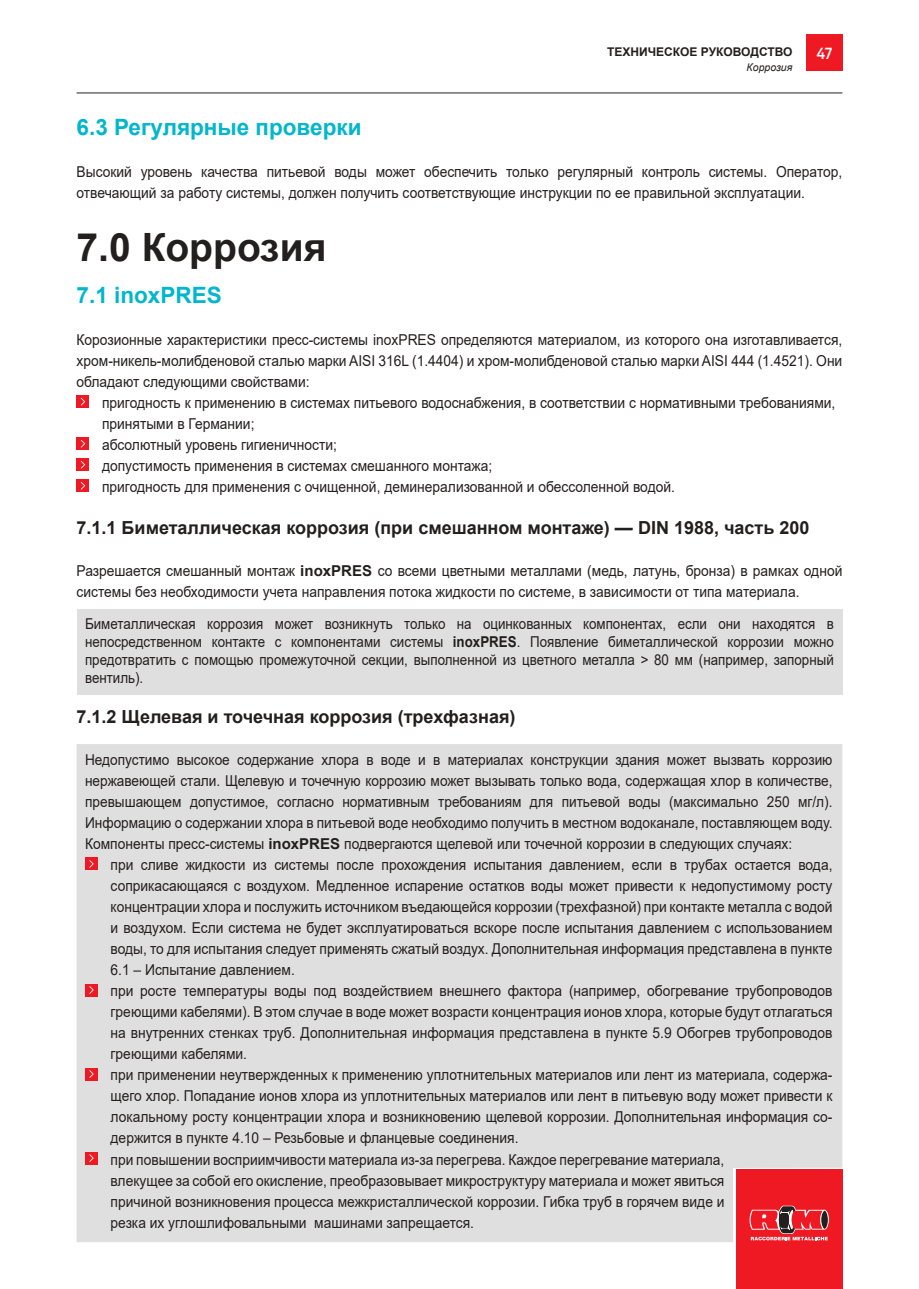
<style>
.page{position:relative;width:919px;height:1289px;background:#fff}
.page>*{position:absolute;margin:0;border:0;box-sizing:border-box;transform-origin:0 0}
.t1{font:700 39px "Arial";color:#241f1f}
.t2{font:700 22.5px "Arial";color:#02b7cd}
.t3{font:700 18px "Arial";color:#241f1f}
.t4{font:15px/21px "Arial";color:#241f1f;scale:.92 1}
.t5{font:15px/21px "Arial";color:#241f1f;text-align:justify;scale:.91 1}
.t6{font:15px/18px "Arial";color:#241f1f;text-align:justify;scale:.89 1}
.t7{font:500 15px "Heron Sans";color:#fff}
.t8{font:700 12px "Arial";color:#241f1f}
.t9{font:italic 10.5px "Arial";color:#241f1f}
.s1{font-weight:700}
</style>
<div class="page">
<hr style="left:77px;top:93px;width:765px;height:1px;background:#241f1f">
<div style="left:736px;top:1169px;width:106px;height:119px;background:#ef1923"></div>
<div style="left:806px;top:35px;width:36px;height:36px;background:#ef1923"></div>
<div style="left:77px;top:395px;width:12px;height:13px;background:#ef1923"></div>
<svg style="left:81px;top:398px;width:4px;height:7px"></svg>
<div style="left:77px;top:437px;width:12px;height:13px;background:#ef1923"></div>
<svg style="left:81px;top:440px;width:4px;height:7px"></svg>
<div style="left:77px;top:458px;width:12px;height:13px;background:#ef1923"></div>
<svg style="left:81px;top:461px;width:4px;height:7px"></svg>
<div style="left:77px;top:479px;width:12px;height:13px;background:#ef1923"></div>
<svg style="left:81px;top:482px;width:4px;height:7px"></svg>
<div style="left:77px;top:609px;width:765px;height:85px;background:#e0dfdf"></div>
<div style="left:77px;top:744px;width:765px;height:498px;background:#e0dfdf"></div>
<div style="left:85px;top:857px;width:13px;height:13px;background:#ef1923"></div>
<svg style="left:89px;top:860px;width:5px;height:7px"></svg>
<div style="left:85px;top:983px;width:13px;height:13px;background:#ef1923"></div>
<svg style="left:89px;top:986px;width:5px;height:7px"></svg>
<div style="left:85px;top:1067px;width:13px;height:13px;background:#ef1923"></div>
<svg style="left:89px;top:1070px;width:5px;height:7px"></svg>
<div style="left:85px;top:1151px;width:13px;height:13px;background:#ef1923"></div>
<svg style="left:89px;top:1154px;width:5px;height:7px"></svg>
<p class="t8" style="left:607px;top:44px;width:187px">ТЕХНИЧЕСКОЕ РУКОВОДСТВО</p>
<p class="t7" style="left:816px;top:45px;width:17px">47</p>
<p class="t9" style="left:746px;top:60px;width:47px">Коррозия</p>
<h2 class="t2" style="left:77px;top:111px;width:286px">6.3 Регулярные проверки</h2>
<p class="t4" style="left:77px;top:161px;width:833px">Высокий уровень качества питьевой воды может обеспечить только регулярный контроль системы. Оператор, отвечающий за работу системы, должен получить соответствующие инструкции по ее правильной эксплуатации.</p>
<h1 class="t1" style="left:77px;top:220px;width:251px">7.0 Коррозия</h1>
<h2 class="t2" style="left:77px;top:279px;width:147px">7.1 inoxPRES</h2>
<p class="t4" style="left:77px;top:329px;width:833px;text-align:justify">Корозионные характеристики пресс-системы inoxPRES определяются материалом, из которого она изготавливается, хром-никель-молибденовой сталью марки AISI 316L (1.4404) и хром-молибденовой сталью марки AISI 444 (1.4521). Они обладают следующими свойствами:</p>
<p class="t4" style="left:102px;top:392px;width:798px">пригодность к применению в системах питьевого водоснабжения, в соответствии с нормативными требованиями, принятыми в Германии;<br>абсолютный уровень гигиеничности;<br>допустимость применения в системах смешанного монтажа;<br>пригодность для применения с очищенной, деминерализованной и обессоленной водой.</p>
<p class="t3" style="left:77px;top:515px;width:734px">7.1.1 Биметаллическая коррозия (при смешанном монтаже) — DIN 1988, часть 200</p>
<p class="t4" style="left:77px;top:560px;width:833px">Разрешается смешанный монтаж <span class="s1">inoxPRES</span> со всеми цветными металлами (медь, латунь, бронза) в рамках одной системы без необходимости учета направления потока жидкости по системе, в зависимости от типа материала.</p>
<p class="t6" style="left:85px;top:614px;width:842px">Биметаллическая коррозия может возникнуть только на оцинкованных компонентах, если они находятся в непосредственном контакте с компонентами системы <span class="s1">inoxPRES</span>. Появление биметаллической коррозии можно предотвратить с помощью промежуточной секции, выполненной из цветного металла &gt; 80 мм (например, запорный вентиль).</p>
<p class="t3" style="left:77px;top:704px;width:440px">7.1.2 Щелевая и точечная коррозия (трехфазная)</p>
<p class="t5" style="left:85px;top:749px;width:822px">Недопустимо высокое содержание хлора в воде и в материалах конструкции здания может вызвать коррозию нержавеющей стали. Щелевую и точечную коррозию может вызывать только вода, содержащая хлор в количестве, превышающем допустимое, согласно нормативным требованиям для питьевой воды (максимально 250 мг/л).<br>Информацию о содержании хлора в питьевой воде необходимо получить в местном водоканале, поставляющем воду.<br>Компоненты пресс-системы <span class="s1">inoxPRES</span> подвергаются щелевой или точечной коррозии в следующих случаях:</p>
<p class="t4" style="left:111px;top:854px;width:786px">при сливе жидкости из системы после прохождения испытания давлением, если в трубах остается вода, соприкасающаяся с воздухом. Медленное испарение остатков воды может привести к недопустимому росту концентрации хлора и послужить источником въедающейся коррозии (трехфазной) при контакте металла с водой и воздухом. Если система не будет эксплуатироваться вскоре после испытания давлением с использованием воды, то для испытания следует применять сжатый воздух. Дополнительная информация представлена в пункте 6.1 – Испытание давлением.<br>при росте температуры воды под воздействием внешнего фактора (например, обогревание трубопроводов греющими кабелями). В этом случае в воде может возрасти концентрация ионов хлора, которые будут отлагаться на внутренних стенках труб. Дополнительная информация представлена в пункте 5.9 Обогрев трубопроводов греющими кабелями.<br>при применении неутвержденных к применению уплотнительных материалов или лент из материала, содержа&shy;щего хлор. Попадание ионов хлора из уплотнительных материалов или лент в питьевую воду может привести к локальному росту концентрации хлора и возникновению щелевой коррозии. Дополнительная информация со&shy;держится в пункте 4.10 – Резьбовые и фланцевые соединения.<br>при повышении восприимчивости материала из-за перегрева. Каждое перегревание материала,<br>влекущее за собой его окисление, преобразовывает микроструктуру материала и может явиться<br>причиной возникновения процесса межкристаллической коррозии. Гибка труб в горячем виде и<br>резка их углошлифовальными машинами запрещается.</p>
</div>
